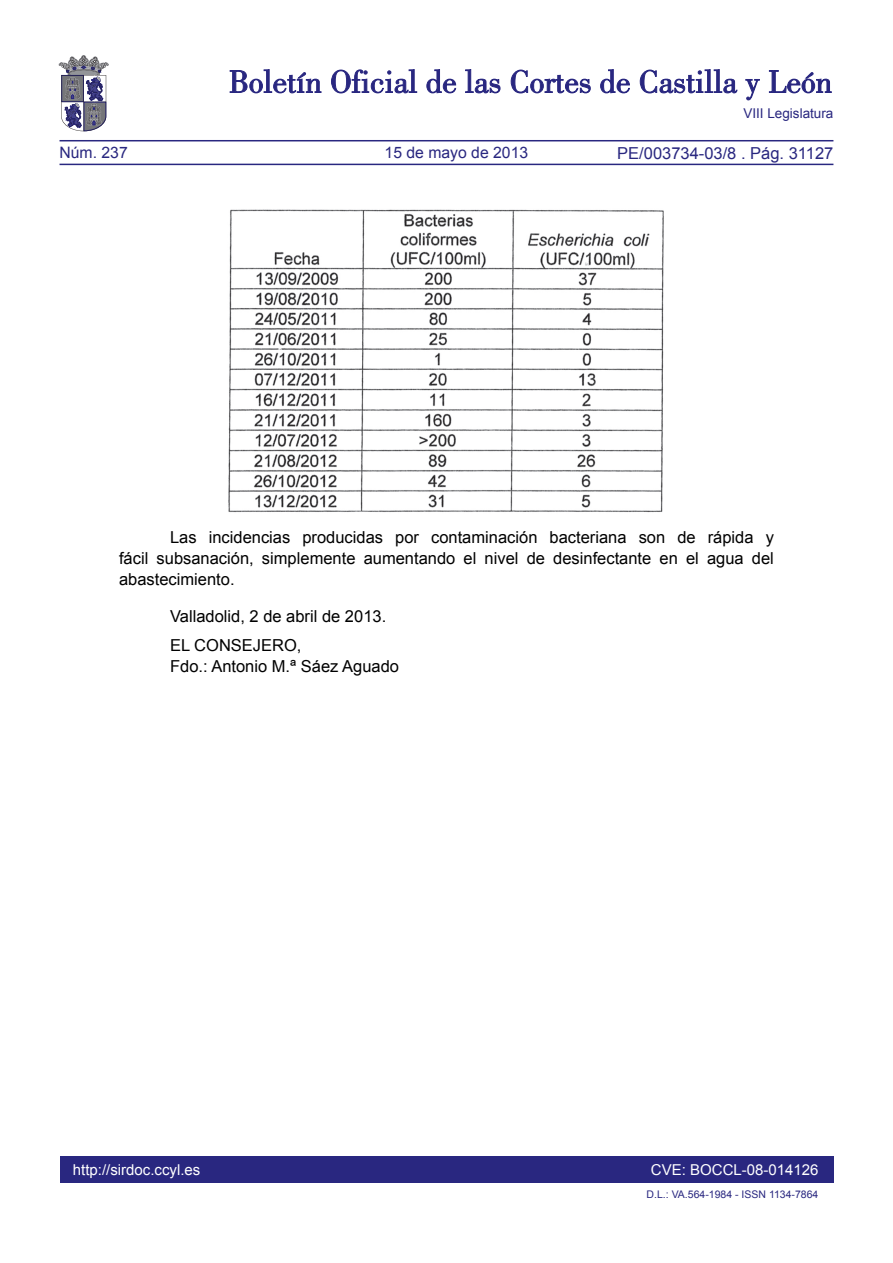
<style>
.page{position:relative;width:893px;height:1263px;background:#fff}
.page>*{position:absolute;margin:0;border:0;box-sizing:border-box;transform-origin:0 0}
.t1{font:16.5px/21px "Arial";color:#000;text-align:justify}
.t2{font:16.5px "Arial";color:#292780}
.t3{font:15.75px "Arial";color:#292780}
.t4{font:15px "Arial";color:#fff}
.t5{font:13.5px "Arial";color:#292780}
.t6{font:10.5px "Arial";color:#292780}
</style>
<div class="page">
<div style="left:60px;top:1157px;width:773px;height:26px;background:#292780"></div>
<hr style="left:60px;top:164px;width:773px;height:1px;background:#292780">
<hr style="left:60px;top:140px;width:773px;height:1px;background:#292780">
<svg style="left:230px;top:69px;width:91px;height:24px"></svg>
<svg style="left:331px;top:69px;width:86px;height:24px"></svg>
<svg style="left:426px;top:69px;width:30px;height:24px"></svg>
<svg style="left:465px;top:69px;width:35px;height:24px"></svg>
<svg style="left:511px;top:70px;width:80px;height:23px"></svg>
<svg style="left:600px;top:69px;width:30px;height:24px"></svg>
<svg style="left:640px;top:69px;width:97px;height:24px"></svg>
<svg style="left:745px;top:79px;width:15px;height:21px"></svg>
<svg style="left:769px;top:70px;width:62px;height:23px"></svg>
<svg style="left:59px;top:55px;width:49px;height:76px"></svg>
<img style="left:228px;top:209px;width:436px;height:303px">
<p class="t3" style="left:60px;top:142px;width:70px">Núm. 237</p>
<p class="t3" style="left:385px;top:142px;width:145px">15 de mayo de 2013</p>
<p class="t5" style="left:743px;top:105px;width:92px">VIII Legislatura</p>
<p class="t2" style="left:617px;top:142px;width:218px">PE/003734-03/8 . Pág. 31127</p>
<p class="t1" style="left:119px;top:527px;width:656px;text-indent:51px">Las incidencias producidas por contaminación bacteriana son de rápida y fácil subsanación, simplemente aumentando el nivel de desinfectante en el agua del abastecimiento.</p>
<p class="t1" style="left:170px;top:602px;width:218px;line-height:28.8px">Valladolid, 2 de abril de 2013.<br>EL CONSEJERO,</p>
<p class="t1" style="left:170px;top:656px;width:230px">Fdo.: Antonio M.ª Sáez Aguado</p>
<p class="t4" style="left:73px;top:1159px;width:129px">http://sirdoc.ccyl.es</p>
<p class="t4" style="left:651px;top:1159px;width:169px">CVE: BOCCL-08-014126</p>
<p class="t6" style="left:647px;top:1188px;width:173px">D.L.: VA.564-1984 - ISSN 1134-7864</p>
</div>
